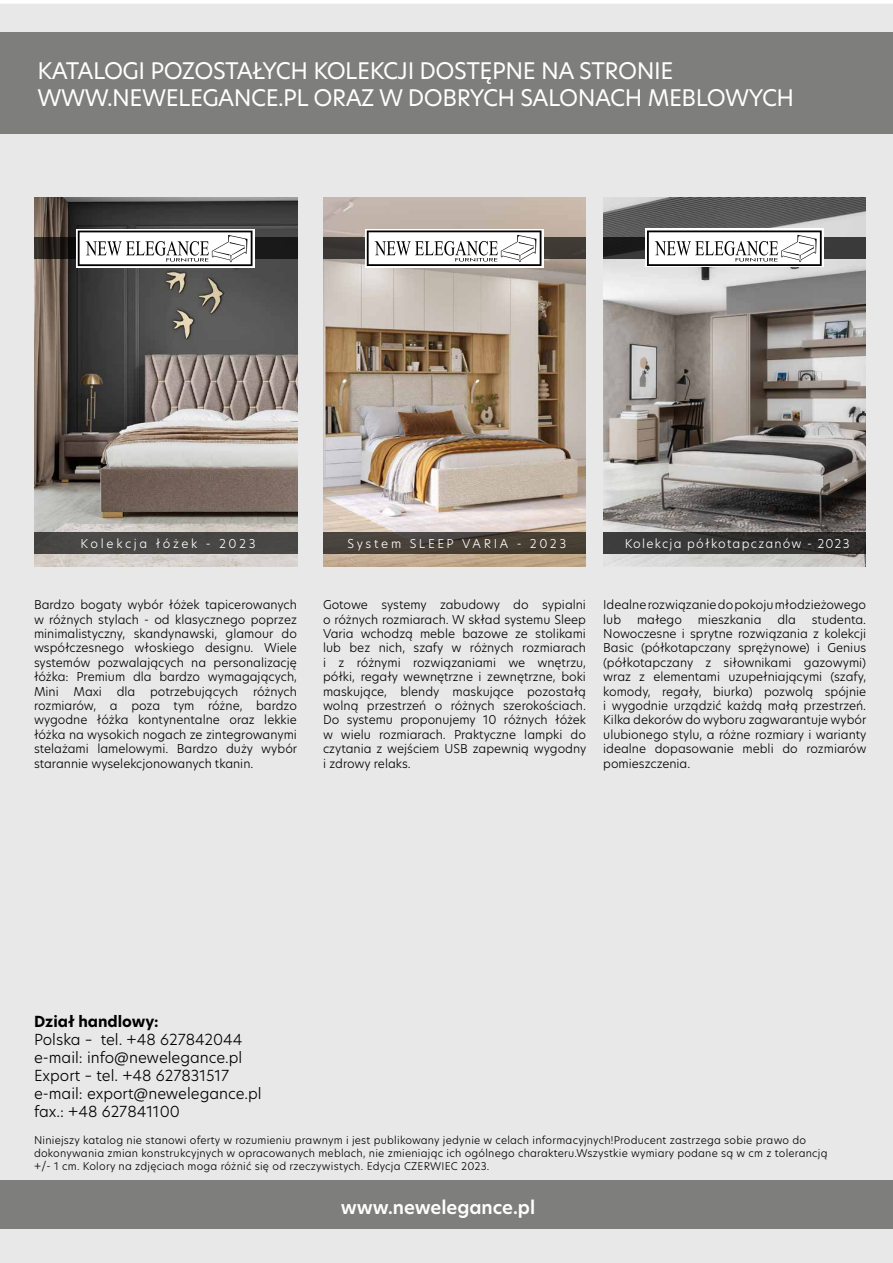
<style>
.page{position:relative;width:893px;height:1263px;background:#fff}
.page>*{position:absolute;margin:0;border:0;box-sizing:border-box;transform-origin:0 0}
.t1{font:22.5px/27px "New Hero";letter-spacing:-.02em;color:#fff}
.t2{font:600 18px "New Hero";color:#fff}
.t3{font:300 15px/18px "New Hero";color:#000}
.t4{font:700 15px "New Hero";color:#000}
.t5{font:300 12px/14.4px "New Hero";color:#000;text-align:justify}
.t6{font:300 12px "New Hero";letter-spacing:.2em;color:#fff}
.t7{font:300 12px "New Hero";letter-spacing:.105em;color:#fff}
.t8{font:300 10.5px/12.6px "New Hero";letter-spacing:.02em;color:#000}
</style>
<div class="page">
<div style="left:0;top:4px;width:893px;height:1259px;background:#e8e8e8"></div>
<div style="left:0;top:33px;width:893px;height:101px;background:#7e7e7d"></div>
<img style="left:323px;top:198px;width:262px;height:369px">
<svg style="left:323px;top:532px;width:263px;height:22px;fill:#494137"></svg>
<div style="left:323px;top:237px;width:263px;height:22px;background:#3d3935"></div>
<div style="left:365px;top:229px;width:178px;height:38px;background:linear-gradient(to bottom,#7e7e7e,#7e7e7e)"></div>
<svg style="left:367px;top:230px;width:174px;height:36px"></svg>
<img style="left:603px;top:198px;width:263px;height:369px">
<div style="left:603px;top:532px;width:263px;height:22px;background:linear-gradient(to right,#3e3f3f,#292725)"></div>
<svg style="left:603px;top:237px;width:263px;height:22px;fill:#3a3a3a"></svg>
<div style="left:645px;top:228px;width:179px;height:39px;background:#fff"></div>
<svg style="left:647px;top:230px;width:175px;height:36px"></svg>
<div style="left:0;top:1180px;width:893px;height:49px;background:#7e7e7d"></div>
<img style="left:34px;top:198px;width:263px;height:369px">
<div style="left:34px;top:533px;width:263px;height:21px;background:#494745"></div>
<svg style="left:34px;top:238px;width:263px;height:21px;fill:#191919"></svg>
<div style="left:76px;top:229px;width:179px;height:39px;background:linear-gradient(to bottom,#7c7c7c,#7c7c7c)"></div>
<svg style="left:78px;top:231px;width:174px;height:35px"></svg>
<h1 class="t1" style="left:37px;top:56px;width:758px">KATALOGI POZOSTAŁYCH KOLEKCJI DOSTĘPNE NA STRONIE<br>WWW.NEWELEGANCE.PL ORAZ W DOBRYCH SALONACH MEBLOWYCH</h1>
<p class="t6" style="left:80px;top:535px;width:177px">Kolekcja łóżek - 2023</p>
<p class="t5" style="left:34px;top:597px;width:265px">Bardzo bogaty wybór łóżek tapicerowanych w różnych stylach - od klasycznego poprzez minimalistyczny, skandynawski, glamour do współczesnego włoskiego designu. Wiele systemów pozwalających na personalizację łóżka: Premium dla bardzo wymagających, Mini Maxi dla potrzebujących różnych rozmiarów, a poza tym różne, bardzo wygodne łóżka kontynentalne oraz lekkie łóżka na wysokich nogach ze zintegrowanymi stelażami lamelowymi. Bardzo duży wybór starannie wyselekcjonowanych tkanin.</p>
<p class="t6" style="left:348px;top:535px;width:220px">System SLEEP VARIA - 2023</p>
<p class="t7" style="left:625px;top:535px;width:226px">Kolekcja półkotapczanów - 2023</p>
<p class="t5" style="left:323px;top:597px;width:265px">Gotowe systemy zabudowy do sypialni o różnych rozmiarach. W skład systemu Sleep Varia wchodzą meble bazowe ze stolikami lub bez nich, szafy w różnych rozmiarach i z różnymi rozwiązaniami we wnętrzu, półki, regały wewnętrzne i zewnętrzne, boki maskujące, blendy maskujące pozostałą wolną przestrzeń o różnych szerokościach.<br>Do systemu proponujemy 10 różnych łóżek w wielu rozmiarach. Praktyczne lampki do czytania z wejściem USB zapewnią wygodny i zdrowy relaks.</p>
<p class="t5" style="left:603px;top:597px;width:264px">Idealne rozwiązanie do pokoju młodzieżowego lub</p>
<p class="t5" style="left:603px;top:612px;width:265px;text-indent:209px">studenta.<br>Nowoczesne i sprytne rozwiązania z kolekcji Basic (półkotapczany sprężynowe) i Genius (półkotapczany z siłownikami gazowymi) wraz z elementami uzupełniającymi (szafy, komody, regały, biurka) pozwolą spójnie i wygodnie urządzić każdą małą przestrzeń.<br>Kilka dekorów do wyboru zagwarantuje wybór ulubionego stylu, a różne rozmiary i warianty idealne dopasowanie mebli do rozmiarów pomieszczenia.</p>
<p class="t5" style="left:637px;top:612px;width:46px">małego</p>
<p class="t5" style="left:698px;top:612px;width:65px">mieszkania</p>
<p class="t5" style="left:777px;top:612px;width:20px">dla</p>
<p class="t4" style="left:34px;top:1011px;width:126px">Dział handlowy:</p>
<p class="t3" style="left:34px;top:1030px;width:229px">Polska – tel. +48 627842044 e-mail: info@newelegance.pl<br>Export – tel. +48 627831517 e-mail: export@newelegance.pl fax.: +48 627841100</p>
<p class="t8" style="left:34px;top:1134px;width:795px">Niniejszy katalog nie stanowi oferty w rozumieniu prawnym i jest publikowany jedynie w celach informacyjnych!Producent zastrzega sobie prawo do dokonywania zmian konstrukcyjnych w opracowanych meblach, nie zmieniając ich ogólnego charakteru.Wszystkie wymiary podane są w cm z tolerancją +/- 1 cm. Kolory na zdjęciach moga różnić się od rzeczywistych. Edycja CZERWIEC 2023.</p>
<h2 class="t2" style="left:341px;top:1195px;width:196px">www.newelegance.pl</h2>
</div>
